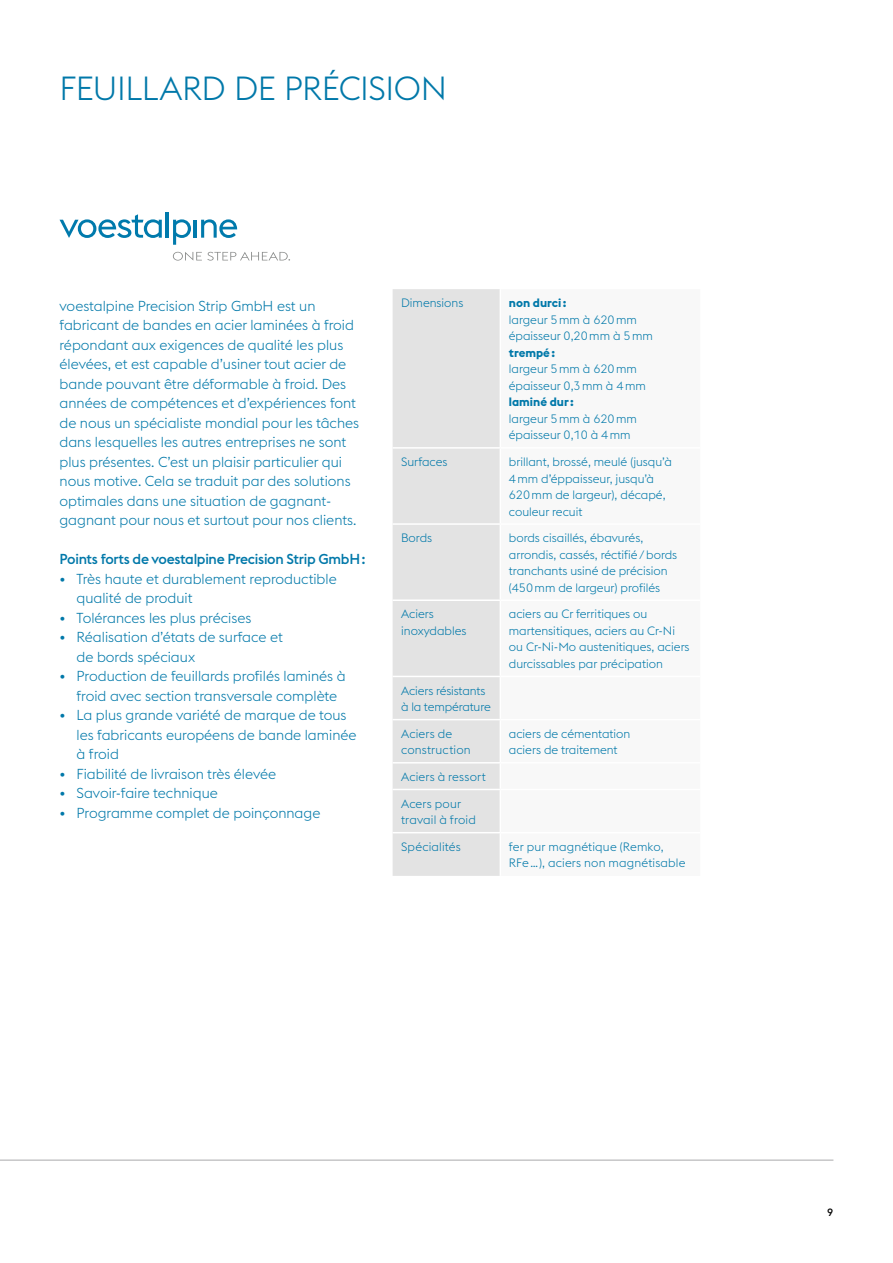
<style>
.page{position:relative;width:893px;height:1263px;background:#fff}
.page>*{position:absolute;margin:0;border:0;box-sizing:border-box;transform-origin:0 0}
.t1{font:300 33px "voestalpine";letter-spacing:-.01em;color:#0078a9}
.t2{font:300 14.25px/19.5px "voestalpine";color:#0078a9}
.t3{font:500 14.25px "voestalpine";letter-spacing:-.02em;color:#0078a9}
.t4{font:300 12px/16.5px "voestalpine";color:#0078a9}
.t5{font:700 12px "voestalpine";color:#0078a9}
.t6{font:500 10.5px "voestalpine";color:#000}
</style>
<div class="page">
<hr style="left:0;top:1159px;width:833px;height:2px;background:#c6c6c7">
<svg style="left:60px;top:214px;width:102px;height:24px"></svg>
<hr style="left:166px;top:213px;width:3px;height:25px;background:#007aac">
<svg style="left:173px;top:219px;width:18px;height:26px"></svg>
<hr style="left:194px;top:220px;width:3px;height:18px;background:#007aac">
<svg style="left:201px;top:219px;width:36px;height:19px"></svg>
<svg style="left:173px;top:252px;width:117px;height:9px"></svg>
<div style="left:393px;top:289px;width:107px;height:587px;background:#e3e3e3"></div>
<hr style="left:393px;top:447px;width:107px;height:2px;background:#fff">
<hr style="left:393px;top:523px;width:107px;height:2px;background:#fff">
<hr style="left:393px;top:599px;width:107px;height:2px;background:#fff">
<hr style="left:393px;top:676px;width:107px;height:1px;background:#fff">
<hr style="left:393px;top:719px;width:107px;height:1px;background:#fff">
<hr style="left:393px;top:762px;width:107px;height:1px;background:#fff">
<hr style="left:393px;top:789px;width:107px;height:1px;background:#fff">
<hr style="left:393px;top:832px;width:107px;height:1px;background:#fff">
<h1 class="t1" style="left:60px;top:69px;width:389px">FEUILLARD DE PRÉCISION</h1>
<p class="t2" style="left:60px;top:296px;width:301px">voestalpine Precision Strip GmbH est un fabricant de bandes en acier laminées à froid répondant aux exigences de qualité les plus élevées, et est capable d’usiner tout acier de bande pouvant être déformable à froid. Des années de compétences et d’expériences font de nous un spécialiste mondial pour les tâches dans lesquelles les autres entreprises ne sont plus présentes. C’est un plaisir particulier qui nous motive. Cela se traduit par des solutions optimales dans une situation de gagnant&shy;gagnant pour nous et surtout pour nos clients.</p>
<p class="t3" style="left:60px;top:550px;width:308px">Points forts de voestalpine Precision Strip GmbH:</p>
<p class="t2" style="left:77px;top:569px;width:262px;text-indent:-17px">• Très haute et durablement reproductible qualité de produit</p>
<p class="t2" style="left:60px;top:608px;width:193px">• Tolérances les plus précises</p>
<p class="t2" style="left:77px;top:627px;width:208px;text-indent:-17px">• Réalisation d’états de surface et de bords spéciaux</p>
<p class="t2" style="left:77px;top:666px;width:271px;text-indent:-17px">• Production de feuillards profilés laminés à froid avec section transversale complète</p>
<p class="t2" style="left:77px;top:705px;width:282px;text-indent:-17px">• La plus grande variété de marque de tous les fabricants européens de bande laminée à froid</p>
<p class="t2" style="left:60px;top:764px;width:218px">• Fiabilité de livraison très élevée</p>
<p class="t2" style="left:60px;top:783px;width:160px">• Savoir-faire technique</p>
<p class="t2" style="left:60px;top:803px;width:262px">• Programme complet de poinçonnage</p>
<p class="t4" style="left:401px;top:295px;width:64px">Dimensions</p>
<p class="t5" style="left:509px;top:295px;width:59px">non durci:</p>
<p class="t4" style="left:509px;top:311px;width:146px">largeur 5mm à 620mm épaisseur 0,20mm à 5mm</p>
<p class="t5" style="left:509px;top:345px;width:48px">trempé:</p>
<p class="t4" style="left:509px;top:361px;width:138px">largeur 5mm à 620mm épaisseur 0,3mm à 4mm</p>
<p class="t5" style="left:509px;top:394px;width:67px">laminé dur:</p>
<p class="t4" style="left:509px;top:410px;width:130px">largeur 5mm à 620mm épaisseur 0,10 à 4mm</p>
<p class="t4" style="left:401px;top:454px;width:48px">Surfaces</p>
<p class="t4" style="left:509px;top:454px;width:164px">brillant, brossé, meulé (jusqu’à<br>4mm d’éppaisseur, jusqu’à<br>620mm de largeur), décapé, couleur recuit</p>
<p class="t4" style="left:401px;top:530px;width:33px">Bords</p>
<p class="t4" style="left:509px;top:530px;width:170px">bords cisaillés, ébavurés, arrondis, cassés, réctifié/bords tranchants usiné de précision (450mm de largeur) profilés</p>
<p class="t4" style="left:401px;top:606px;width:67px">Aciers inoxydables</p>
<p class="t4" style="left:509px;top:606px;width:182px">aciers au Cr ferritiques ou martensitiques, aciers au Cr-Ni ou Cr-Ni-Mo austenitiques, aciers durcissables par précipation</p>
<p class="t4" style="left:401px;top:682px;width:91px">Aciers résistants à la température</p>
<p class="t4" style="left:401px;top:725px;width:71px">Aciers de construction</p>
<p class="t4" style="left:509px;top:725px;width:123px">aciers de cémentation aciers de traitement</p>
<p class="t4" style="left:401px;top:768px;width:86px">Aciers à ressort</p>
<p class="t4" style="left:401px;top:795px;width:76px">Acers pour travail à froid</p>
<p class="t4" style="left:401px;top:838px;width:61px">Spécialités</p>
<p class="t4" style="left:509px;top:838px;width:178px">fer pur magnétique (Remko,<br>RFe…), aciers non magnétisable</p>
<p class="t6" style="left:827px;top:1205px;width:8px">9</p>
</div>
